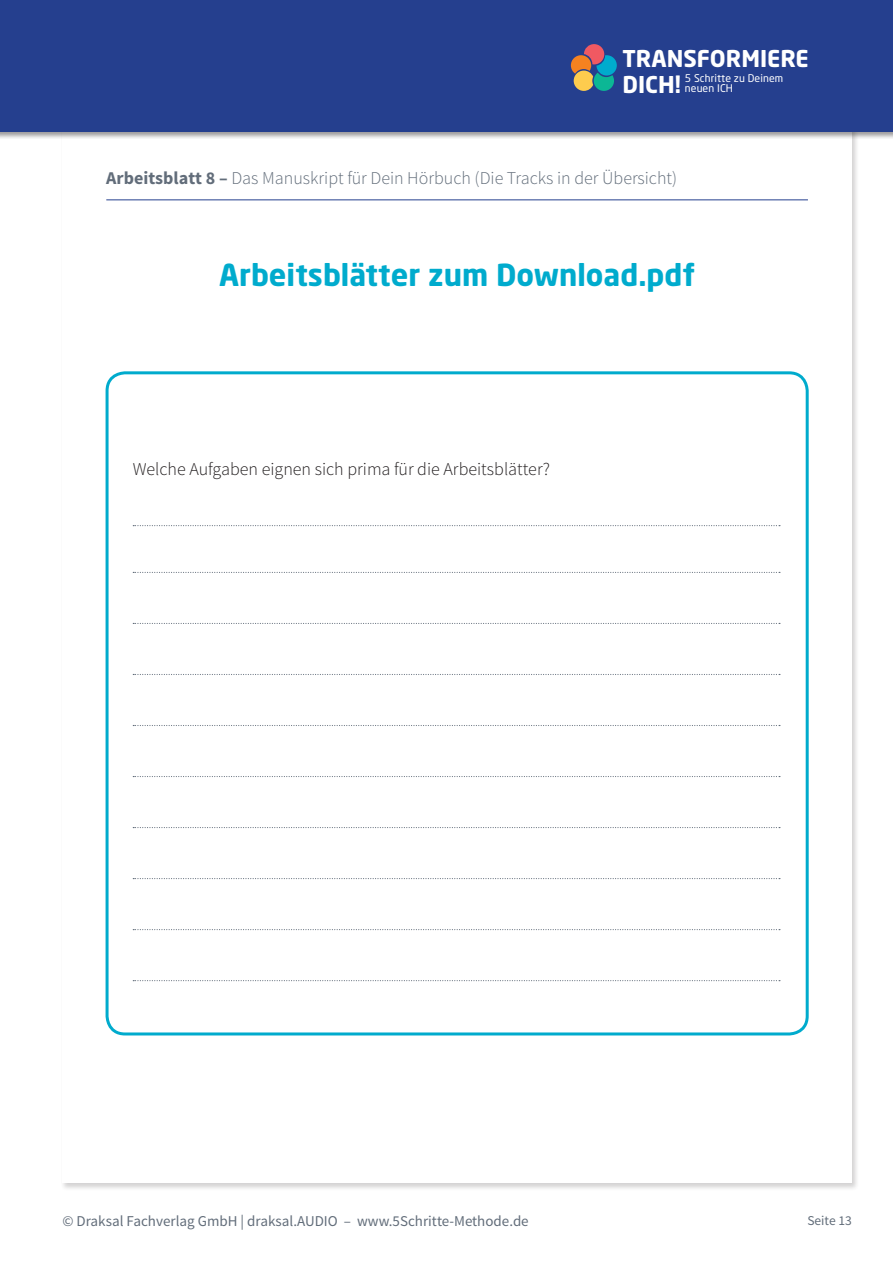
<style>
.page{position:relative;width:893px;height:1263px;background:#fff}
.page>*{position:absolute;margin:0;border:0;box-sizing:border-box;transform-origin:0 0}
.t1{font:700 30px "Neo Sans Std";color:#00abcd}
.t2{font:700 22.95px/25.8px "Neo Sans Std";color:#fff}
.t3{font:300 18px "Source Sans Pro";color:#626d7a}
.t4{font:300 18px "Source Sans Pro";color:#231f20}
.t5{font:15px "Source Sans Pro";color:#626d7a}
.t6{font:13.5px "Source Sans Pro";color:#626d7a}
.t7{font:10.5px/10.5px "Neo Sans Std";letter-spacing:.01em;color:#fff}
.s1{font-weight:700}
</style>
<div class="page">
<div style="left:0;top:0;width:893px;height:139px;background:#231f20;opacity:.45"></div>
<div style="left:0;top:0;width:893px;height:132px;background:#253f8e"></div>
<svg style="left:571px;top:44px;width:46px;height:47px"></svg>
<hr style="left:106px;top:199px;width:702px;height:1px;background:#253f8e">
<div style="left:106px;top:371px;width:703px;height:664px;border:3px solid #00abcd;border-radius:18px"></div>
<svg style="left:133px;top:525px;width:647px;height:1px"></svg>
<svg style="left:133px;top:572px;width:647px;height:1px"></svg>
<svg style="left:133px;top:623px;width:647px;height:1px"></svg>
<svg style="left:133px;top:674px;width:647px;height:1px"></svg>
<svg style="left:133px;top:725px;width:647px;height:1px"></svg>
<svg style="left:133px;top:776px;width:647px;height:1px"></svg>
<svg style="left:133px;top:827px;width:647px;height:1px"></svg>
<svg style="left:133px;top:878px;width:647px;height:1px"></svg>
<svg style="left:133px;top:929px;width:647px;height:1px"></svg>
<svg style="left:133px;top:980px;width:647px;height:1px"></svg>
<p class="t2" style="left:622px;top:45px;width:188px">TRANSFORMIERE<br>DICH!</p>
<p class="t7" style="left:685px;top:73px;width:100px">5 Schritte zu Deinem neuen ICH</p>
<p class="t3" style="left:106px;top:167px;width:572px"><span class="s1">Arbeitsblatt 8 –</span> Das Manuskript für Dein Hörbuch (Die Tracks in der Übersicht)</p>
<h1 class="t1" style="left:219px;top:255px;width:478px">Arbeitsblätter zum Download.pdf</h1>
<p class="t4" style="left:133px;top:458px;width:419px">Welche Aufgaben eignen sich prima für die Arbeitsblätter?</p>
<p class="t5" style="left:62px;top:1212px;width:468px">© Draksal Fachverlag GmbH | draksal.AUDIO – www.5Schritte-Methode.de</p>
<p class="t6" style="left:807px;top:1212px;width:46px">Seite 13</p>
</div>
